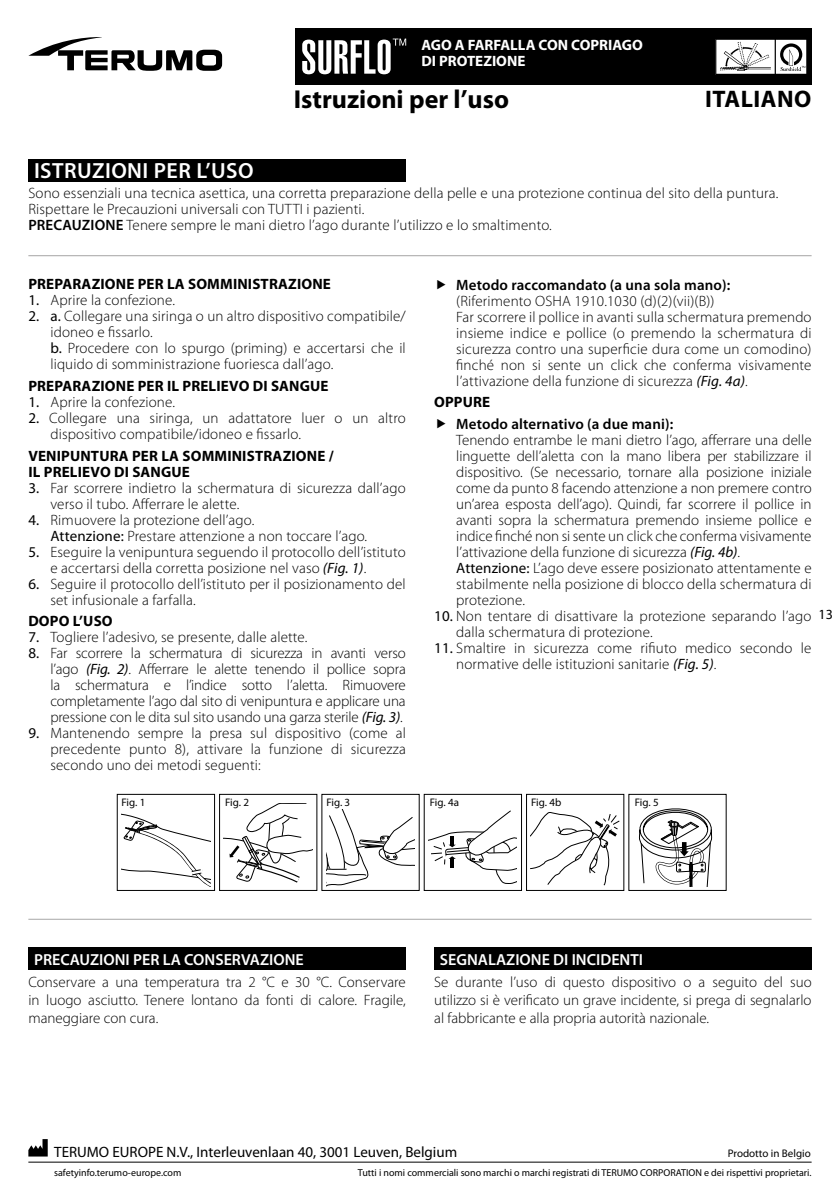
<style>
.page{position:relative;width:840px;height:1191px;background:#fff}
.page>*{position:absolute;margin:0;border:0;box-sizing:border-box;transform-origin:0 0}
.t1{font:700 26px "Myriad Pro";color:#000}
.t2{font:700 24px "Myriad Pro";letter-spacing:.02em;color:#000}
.t3{font:600 22px "Myriad Pro";letter-spacing:.02em;color:#fff}
.t4{font:600 16px "Myriad Pro";color:#fff}
.t5{font:300 15px/16px "Myriad Pro";letter-spacing:.01em;color:#000}
.t6{font:700 15px/16px "Myriad Pro";letter-spacing:.01em;color:#000}
.t7{font:600 15px "Myriad Pro";letter-spacing:.01em;color:#000}
.t8{font:15px "Myriad Pro";color:#000}
.t9{font:700 15px/16px "Myriad Pro";color:#fff}
.t10{font:14px "Myriad Pro";color:#000}
.t11{font:11px "Myriad Pro";color:#000}
.t12{font:10px "Myriad Pro";color:#000}
.s1{font-weight:600}
.s2{font-weight:400}
.s3{font-weight:400;font-style:italic}
</style>
<div class="page">
<hr style="left:28px;top:1161px;width:783px;height:1px;background:#000">
<div style="left:28px;top:159px;width:377px;height:22px;background:#000"></div>
<svg style="left:28px;top:1139px;width:20px;height:17px"></svg>
<hr style="left:28px;top:255px;width:783px;height:1px;background:#a6a5a5">
<svg style="left:116px;top:793px;width:610px;height:98px"></svg>
<svg style="left:122px;top:806px;width:88px;height:80px"></svg>
<svg style="left:224px;top:803px;width:88px;height:83px"></svg>
<svg style="left:326px;top:810px;width:88px;height:76px"></svg>
<svg style="left:428px;top:810px;width:88px;height:74px"></svg>
<svg style="left:530px;top:812px;width:89px;height:73px"></svg>
<svg style="left:636px;top:806px;width:79px;height:80px"></svg>
<div style="left:28px;top:947px;width:377px;height:22px;background:#000"></div>
<div style="left:434px;top:947px;width:377px;height:22px;background:#000"></div>
<hr style="left:28px;top:918px;width:783px;height:1px;background:#a8a8a7">
<div style="left:295px;top:28px;width:516px;height:57px;background:#000"></div>
<svg style="left:28px;top:37px;width:194px;height:34px"></svg>
<svg style="left:715px;top:39px;width:92px;height:36px;background:#c5c5c5"></svg>
<svg style="left:302px;top:39px;width:104px;height:35px"></svg>
<p class="t9" style="left:421px;top:36px;width:223px">AGO A FARFALLA CON COPRIAGO<br>DI PROTEZIONE</p>
<h1 class="t1" style="left:294px;top:82px;width:216px">Istruzioni per l’uso</h1>
<h2 class="t2" style="left:704px;top:83px;width:107px">ITALIANO</h2>
<h3 class="t3" style="left:34px;top:157px;width:221px">ISTRUZIONI PER L’USO</h3>
<p class="t5" style="left:28px;top:185px;width:751px">Sono essenziali una tecnica asettica, una corretta preparazione della pelle e una protezione continua del sito della puntura.<br>Rispettare le Precauzioni universali con TUTTI i pazienti.<br><span class="s1">PRECAUZIONE</span> Tenere sempre le mani dietro l’ago durante l’utilizzo e lo smaltimento.</p>
<p class="t6" style="left:28px;top:276px;width:304px">PREPARAZIONE PER LA SOMMINISTRAZIONE</p>
<p class="t5" style="left:28px;top:292px;width:148px"><span class="s2">1.</span> Aprire la confezione.</p>
<p class="t5" style="left:50px;top:308px;width:357px;text-indent:-22px"><span class="s2">2. a.</span> Collegare una siringa o un altro dispositivo compatibile/ idoneo e fissarlo.<br><span class="s2">b.</span> Procedere con lo spurgo (priming) e accertarsi che il liquido di somministrazione fuoriesca dall’ago.</p>
<p class="t6" style="left:28px;top:377px;width:301px">PREPARAZIONE PER IL PRELIEVO DI SANGUE</p>
<p class="t5" style="left:28px;top:394px;width:148px"><span class="s2">1.</span> Aprire la confezione.</p>
<p class="t5" style="left:50px;top:410px;width:356px;text-indent:-22px"><span class="s2">2.</span> Collegare una siringa, un adattatore luer o un altro dispositivo compatibile/idoneo e fissarlo.</p>
<p class="t6" style="left:28px;top:447px;width:306px">VENIPUNTURA PER LA SOMMINISTRAZIONE /<br>IL PRELIEVO DI SANGUE</p>
<p class="t5" style="left:50px;top:479px;width:357px;text-indent:-22px"><span class="s2">3.</span> Far scorrere indietro la schermatura di sicurezza dall’ago verso il tubo. Afferrare le alette.</p>
<p class="t5" style="left:50px;top:511px;width:318px;text-indent:-22px"><span class="s2">4.</span> Rimuovere la protezione dell’ago.<br><span class="s2">Attenzione:</span> Prestare attenzione a non toccare l’ago.</p>
<p class="t5" style="left:50px;top:543px;width:356px;text-indent:-22px"><span class="s2">5.</span> Eseguire la venipuntura seguendo il protocollo dell’istituto e accertarsi della corretta posizione nel vaso <span class="s3">(Fig. 1)</span>.</p>
<p class="t5" style="left:50px;top:575px;width:356px;text-indent:-22px"><span class="s2">6.</span> Seguire il protocollo dell’istituto per il posizionamento del set infusionale a farfalla.</p>
<p class="t6" style="left:28px;top:613px;width:86px">DOPO L’USO</p>
<p class="t5" style="left:28px;top:629px;width:280px"><span class="s2">7.</span> Togliere l’adesivo, se presente, dalle alette.</p>
<p class="t5" style="left:50px;top:645px;width:357px;text-align:justify;text-indent:-22px"><span class="s2">8.</span> Far scorrere la schermatura di sicurezza in avanti verso l’ago <span class="s3">(Fig. 2)</span>. Afferrare le alette tenendo il pollice sopra la schermatura e l’indice sotto l’aletta. Rimuovere completamente l’ago dal sito di venipuntura e applicare una pressione con le dita sul sito usando una garza sterile <span class="s3">(Fig. 3)</span>.</p>
<p class="t5" style="left:50px;top:725px;width:357px;text-align:justify;text-indent:-22px"><span class="s2">9.</span> Mantenendo sempre la presa sul dispositivo (come al precedente punto 8), attivare la funzione di sicurezza secondo uno dei metodi seguenti:</p>
<p class="t7" style="left:456px;top:275px;width:275px">Metodo raccomandato (a una sola mano):</p>
<p class="t5" style="left:456px;top:292px;width:357px">(Riferimento OSHA 1910.1030 (d)(2)(vii)(B))<br>Far scorrere il pollice in avanti sulla schermatura premendo insieme indice e pollice (o premendo la schermatura di sicurezza contro una superficie dura come un comodino) finché non si sente un click che conferma visivamente l’attivazione della funzione di sicurezza <span class="s3">(Fig. 4a)</span>.</p>
<p class="t6" style="left:434px;top:394px;width:58px">OPPURE</p>
<p class="t7" style="left:456px;top:414px;width:218px">Metodo alternativo (a due mani):</p>
<p class="t5" style="left:456px;top:432px;width:357px">Tenendo entrambe le mani dietro l’ago, afferrare una delle linguette dell’aletta con la mano libera per stabilizzare il dispositivo. (Se necessario, tornare alla posizione iniziale come da punto 8 facendo attenzione a non premere contro un’area esposta dell’ago). Quindi, far scorrere il pollice in avanti sopra la schermatura premendo insieme pollice e indice finché non si sente un click che conferma visivamente l’attivazione della funzione di sicurezza <span class="s3">(Fig. 4b)</span>.<br><span class="s2">Attenzione:</span> L’ago deve essere posizionato attentamente e stabilmente nella posizione di blocco della schermatura di protezione.</p>
<p class="t5" style="left:456px;top:608px;width:356px;text-indent:-22px"><span class="s2">10.</span> Non tentare di disattivare la protezione separando l’ago dalla schermatura di protezione.</p>
<p class="t5" style="left:456px;top:640px;width:356px;text-indent:-22px"><span class="s2">11.</span> Smaltire in sicurezza come rifiuto medico secondo le normative delle istituzioni sanitarie <span class="s3">(Fig. 5)</span>.</p>
<p class="t10" style="left:818px;top:605px;width:16px">13</p>
<p class="t11" style="left:121px;top:795px;width:25px">Fig. 1</p>
<p class="t11" style="left:225px;top:795px;width:25px">Fig. 2</p>
<p class="t11" style="left:326px;top:795px;width:25px">Fig. 3</p>
<p class="t11" style="left:429px;top:795px;width:31px">Fig. 4a</p>
<p class="t11" style="left:531px;top:795px;width:32px">Fig. 4b</p>
<p class="t11" style="left:634px;top:795px;width:25px">Fig. 5</p>
<p class="t4" style="left:34px;top:949px;width:271px">PRECAUZIONI PER LA CONSERVAZIONE</p>
<p class="t5" style="left:28px;top:972px;width:379px;line-height:18px;text-align:justify">Conservare a una temperatura tra 2 °C e 30 °C. Conservare in luogo asciutto. Tenere lontano da fonti di calore. Fragile, maneggiare con cura.</p>
<p class="t4" style="left:439px;top:949px;width:205px">SEGNALAZIONE DI INCIDENTI</p>
<p class="t5" style="left:434px;top:972px;width:379px;line-height:18px;text-align:justify">Se durante l’uso di questo dispositivo o a seguito del suo utilizzo si è verificato un grave incidente, si prega di segnalarlo al fabbricante e alla propria autorità nazionale.</p>
<p class="t8" style="left:54px;top:1142px;width:404px">TERUMO EUROPE N.V., Interleuvenlaan 40, 3001 Leuven, Belgium</p>
<p class="t11" style="left:727px;top:1146px;width:84px">Prodotto in Belgio</p>
<p class="t12" style="left:54px;top:1166px;width:129px">safetyinfo.terumo-europe.com</p>
<p class="t12" style="left:358px;top:1166px;width:455px">Tutti i nomi commerciali sono marchi o marchi registrati di TERUMO CORPORATION e dei rispettivi proprietari.</p>
</div>
